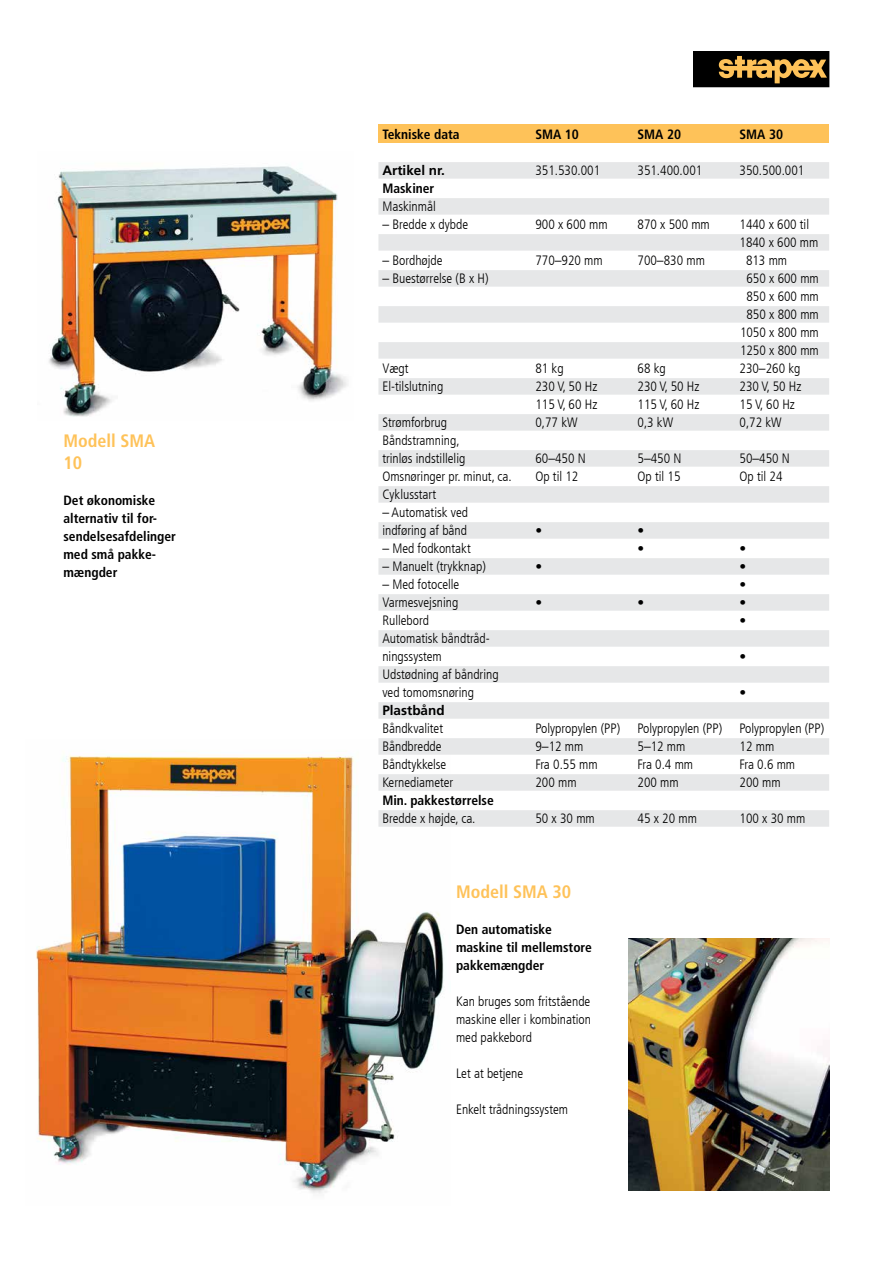
<style>
.page{position:relative;width:893px;height:1263px;background:#fff}
.page>*{position:absolute;margin:0;border:0;box-sizing:border-box;transform-origin:0 0}
.t1{font:700 condensed 18px/21.6px "Frutiger LT Com";color:#fec259}
.t2{font:300 condensed 13.5px "Frutiger LT Com";color:#000}
.t3{font:700 condensed 13.5px/18px "Frutiger LT Com";color:#000}
.t4{font:700 13.5px "Frutiger LT Com";color:#000}
</style>
<div class="page">
<img style="left:629px;top:938px;width:201px;height:252px">
<img style="left:49px;top:166px;width:299px;height:251px">
<img style="left:36px;top:755px;width:408px;height:439px">
<div style="left:693px;top:51px;width:136px;height:36px;background:#000"></div>
<svg style="left:719px;top:56px;width:108px;height:27px"></svg>
<div style="left:378px;top:124px;width:451px;height:19px;background:#fec259"></div>
<div style="left:378px;top:162px;width:451px;height:17px;background:#e6e7e8"></div>
<div style="left:378px;top:198px;width:451px;height:17px;background:#e6e7e8"></div>
<div style="left:378px;top:234px;width:451px;height:17px;background:#e6e7e8"></div>
<div style="left:378px;top:270px;width:451px;height:17px;background:#e6e7e8"></div>
<div style="left:378px;top:306px;width:451px;height:17px;background:#e6e7e8"></div>
<div style="left:378px;top:342px;width:451px;height:17px;background:#e6e7e8"></div>
<div style="left:378px;top:378px;width:451px;height:17px;background:#e6e7e8"></div>
<div style="left:378px;top:414px;width:451px;height:17px;background:#e6e7e8"></div>
<div style="left:378px;top:450px;width:451px;height:17px;background:#e6e7e8"></div>
<div style="left:378px;top:486px;width:451px;height:17px;background:#e6e7e8"></div>
<div style="left:378px;top:522px;width:451px;height:17px;background:#e6e7e8"></div>
<div style="left:378px;top:558px;width:451px;height:17px;background:#e6e7e8"></div>
<div style="left:378px;top:594px;width:451px;height:17px;background:#e6e7e8"></div>
<div style="left:378px;top:630px;width:451px;height:17px;background:#e6e7e8"></div>
<div style="left:378px;top:666px;width:451px;height:17px;background:#e6e7e8"></div>
<div style="left:378px;top:702px;width:451px;height:17px;background:#e6e7e8"></div>
<div style="left:378px;top:738px;width:451px;height:17px;background:#e6e7e8"></div>
<div style="left:378px;top:774px;width:451px;height:17px;background:#e6e7e8"></div>
<div style="left:378px;top:810px;width:451px;height:17px;background:#e6e7e8"></div>
<p class="t1" style="left:63px;top:430px;width:93px">Modell SMA<br>10</p>
<p class="t3" style="left:63px;top:491px;width:93px">Det økonomiske</p>
<p class="t3" style="left:63px;top:509px;width:114px">alternativ til for&shy;sendelsesafdelinger</p>
<p class="t3" style="left:63px;top:545px;width:94px">med små pakke&shy;mængder</p>
<p class="t3" style="left:382px;top:125px;width:79px">Tekniske data</p>
<p class="t3" style="left:535px;top:125px;width:45px">SMA 10</p>
<p class="t3" style="left:637px;top:125px;width:45px">SMA 20</p>
<p class="t3" style="left:739px;top:125px;width:45px">SMA 30</p>
<p class="t4" style="left:382px;top:162px;width:64px">Artikel nr.</p>
<p class="t2" style="left:535px;top:162px;width:66px">351.530.001</p>
<p class="t2" style="left:637px;top:162px;width:66px">351.400.001</p>
<p class="t2" style="left:739px;top:162px;width:66px">350.500.001</p>
<p class="t3" style="left:382px;top:179px;width:54px">Maskiner</p>
<p class="t2" style="left:382px;top:198px;width:55px">Maskinmål</p>
<p class="t2" style="left:382px;top:216px;width:87px">– Bredde x dybde</p>
<p class="t2" style="left:535px;top:216px;width:74px">900 x 600 mm</p>
<p class="t2" style="left:637px;top:216px;width:74px">870 x 500 mm</p>
<p class="t2" style="left:739px;top:216px;width:71px">1440 x 600 til</p>
<p class="t2" style="left:739px;top:234px;width:80px">1840 x 600 mm</p>
<p class="t2" style="left:382px;top:252px;width:62px">– Bordhøjde</p>
<p class="t2" style="left:535px;top:252px;width:69px">770–920 mm</p>
<p class="t2" style="left:637px;top:252px;width:69px">700–830 mm</p>
<p class="t2" style="left:746px;top:252px;width:43px">813 mm</p>
<p class="t2" style="left:382px;top:270px;width:108px">– Buestørrelse (B x H)</p>
<p class="t2" style="left:746px;top:270px;width:74px">650 x 600 mm</p>
<p class="t2" style="left:746px;top:288px;width:74px">850 x 600 mm</p>
<p class="t2" style="left:746px;top:306px;width:74px">850 x 800 mm</p>
<p class="t2" style="left:740px;top:324px;width:80px">1050 x 800 mm</p>
<p class="t2" style="left:740px;top:342px;width:80px">1250 x 800 mm</p>
<p class="t2" style="left:382px;top:360px;width:28px">Vægt</p>
<p class="t2" style="left:535px;top:360px;width:30px">81 kg</p>
<p class="t2" style="left:637px;top:360px;width:30px">68 kg</p>
<p class="t2" style="left:739px;top:360px;width:62px">230–260 kg</p>
<p class="t2" style="left:382px;top:378px;width:63px">El-tilslutning</p>
<p class="t2" style="left:535px;top:378px;width:63px">230 V, 50 Hz</p>
<p class="t2" style="left:637px;top:378px;width:63px">230 V, 50 Hz</p>
<p class="t2" style="left:739px;top:378px;width:63px">230 V, 50 Hz</p>
<p class="t2" style="left:535px;top:396px;width:63px">115 V, 60 Hz</p>
<p class="t2" style="left:637px;top:396px;width:63px">115 V, 60 Hz</p>
<p class="t2" style="left:739px;top:396px;width:57px">15 V, 60 Hz</p>
<p class="t2" style="left:382px;top:414px;width:66px">Strømforbrug</p>
<p class="t2" style="left:535px;top:414px;width:44px">0,77 kW</p>
<p class="t2" style="left:637px;top:414px;width:37px">0,3 kW</p>
<p class="t2" style="left:739px;top:414px;width:44px">0,72 kW</p>
<p class="t2" style="left:382px;top:432px;width:79px">Båndstramning,</p>
<p class="t2" style="left:382px;top:450px;width:85px">trinløs indstillelig</p>
<p class="t2" style="left:535px;top:450px;width:52px">60–450 N</p>
<p class="t2" style="left:637px;top:450px;width:45px">5–450 N</p>
<p class="t2" style="left:739px;top:450px;width:52px">50–450 N</p>
<p class="t2" style="left:382px;top:468px;width:131px">Omsnøringer pr. minut, ca.</p>
<p class="t2" style="left:535px;top:468px;width:44px">Op til 12</p>
<p class="t2" style="left:637px;top:468px;width:44px">Op til 15</p>
<p class="t2" style="left:739px;top:468px;width:44px">Op til 24</p>
<p class="t2" style="left:382px;top:486px;width:55px">Cyklusstart</p>
<p class="t2" style="left:382px;top:504px;width:87px">– Automatisk ved</p>
<p class="t2" style="left:382px;top:522px;width:86px">indføring af bånd</p>
<p class="t2" style="left:535px;top:522px;width:8px">•</p>
<p class="t2" style="left:637px;top:522px;width:8px">•</p>
<p class="t2" style="left:382px;top:540px;width:90px">– Med fodkontakt</p>
<p class="t2" style="left:637px;top:540px;width:8px">•</p>
<p class="t2" style="left:739px;top:540px;width:8px">•</p>
<p class="t2" style="left:382px;top:558px;width:105px">– Manuelt (trykknap)</p>
<p class="t2" style="left:535px;top:558px;width:8px">•</p>
<p class="t2" style="left:739px;top:558px;width:8px">•</p>
<p class="t2" style="left:382px;top:576px;width:79px">– Med fotocelle</p>
<p class="t2" style="left:739px;top:576px;width:8px">•</p>
<p class="t2" style="left:382px;top:594px;width:77px">Varmesvejsning</p>
<p class="t2" style="left:535px;top:594px;width:8px">•</p>
<p class="t2" style="left:637px;top:594px;width:8px">•</p>
<p class="t2" style="left:739px;top:594px;width:8px">•</p>
<p class="t2" style="left:382px;top:612px;width:48px">Rullebord</p>
<p class="t2" style="left:739px;top:612px;width:8px">•</p>
<p class="t2" style="left:382px;top:630px;width:109px">Automatisk båndtråd-</p>
<p class="t2" style="left:382px;top:648px;width:61px">ningssystem</p>
<p class="t2" style="left:739px;top:648px;width:8px">•</p>
<p class="t2" style="left:382px;top:666px;width:118px">Udstødning af båndring</p>
<p class="t2" style="left:382px;top:684px;width:93px">ved tomomsnøring</p>
<p class="t2" style="left:739px;top:684px;width:8px">•</p>
<p class="t4" style="left:382px;top:702px;width:64px">Plastbånd</p>
<p class="t2" style="left:382px;top:720px;width:62px">Båndkvalitet</p>
<p class="t2" style="left:535px;top:720px;width:86px">Polypropylen (PP)</p>
<p class="t2" style="left:637px;top:720px;width:86px">Polypropylen (PP)</p>
<p class="t2" style="left:739px;top:720px;width:86px">Polypropylen (PP)</p>
<p class="t2" style="left:382px;top:738px;width:61px">Båndbredde</p>
<p class="t2" style="left:535px;top:738px;width:49px">9–12 mm</p>
<p class="t2" style="left:637px;top:738px;width:49px">5–12 mm</p>
<p class="t2" style="left:739px;top:738px;width:36px">12 mm</p>
<p class="t2" style="left:382px;top:756px;width:66px">Båndtykkelse</p>
<p class="t2" style="left:535px;top:756px;width:64px">Fra 0.55 mm</p>
<p class="t2" style="left:637px;top:756px;width:57px">Fra 0.4 mm</p>
<p class="t2" style="left:739px;top:756px;width:57px">Fra 0.6 mm</p>
<p class="t2" style="left:382px;top:774px;width:73px">Kernediameter</p>
<p class="t2" style="left:535px;top:774px;width:43px">200 mm</p>
<p class="t2" style="left:637px;top:774px;width:43px">200 mm</p>
<p class="t2" style="left:739px;top:774px;width:43px">200 mm</p>
<p class="t3" style="left:382px;top:791px;width:113px">Min. pakkestørrelse</p>
<p class="t2" style="left:382px;top:810px;width:95px">Bredde x højde, ca.</p>
<p class="t2" style="left:535px;top:810px;width:61px">50 x 30 mm</p>
<p class="t2" style="left:637px;top:810px;width:61px">45 x 20 mm</p>
<p class="t2" style="left:739px;top:810px;width:67px">100 x 30 mm</p>
<p class="t1" style="left:456px;top:881px;width:117px">Modell SMA 30</p>
<p class="t3" style="left:456px;top:920px;width:97px">Den automatiske</p>
<p class="t3" style="left:456px;top:938px;width:137px">maskine til mellemstore</p>
<p class="t3" style="left:456px;top:956px;width:90px">pakkemængder</p>
<p class="t2" style="left:456px;top:993px;width:136px">Kan bruges som fritstående</p>
<p class="t2" style="left:456px;top:1011px;width:136px">maskine eller i kombination</p>
<p class="t2" style="left:456px;top:1029px;width:78px">med pakkebord</p>
<p class="t2" style="left:456px;top:1065px;width:69px">Let at betjene</p>
<p class="t2" style="left:456px;top:1101px;width:114px">Enkelt trådningssystem</p>
</div>
